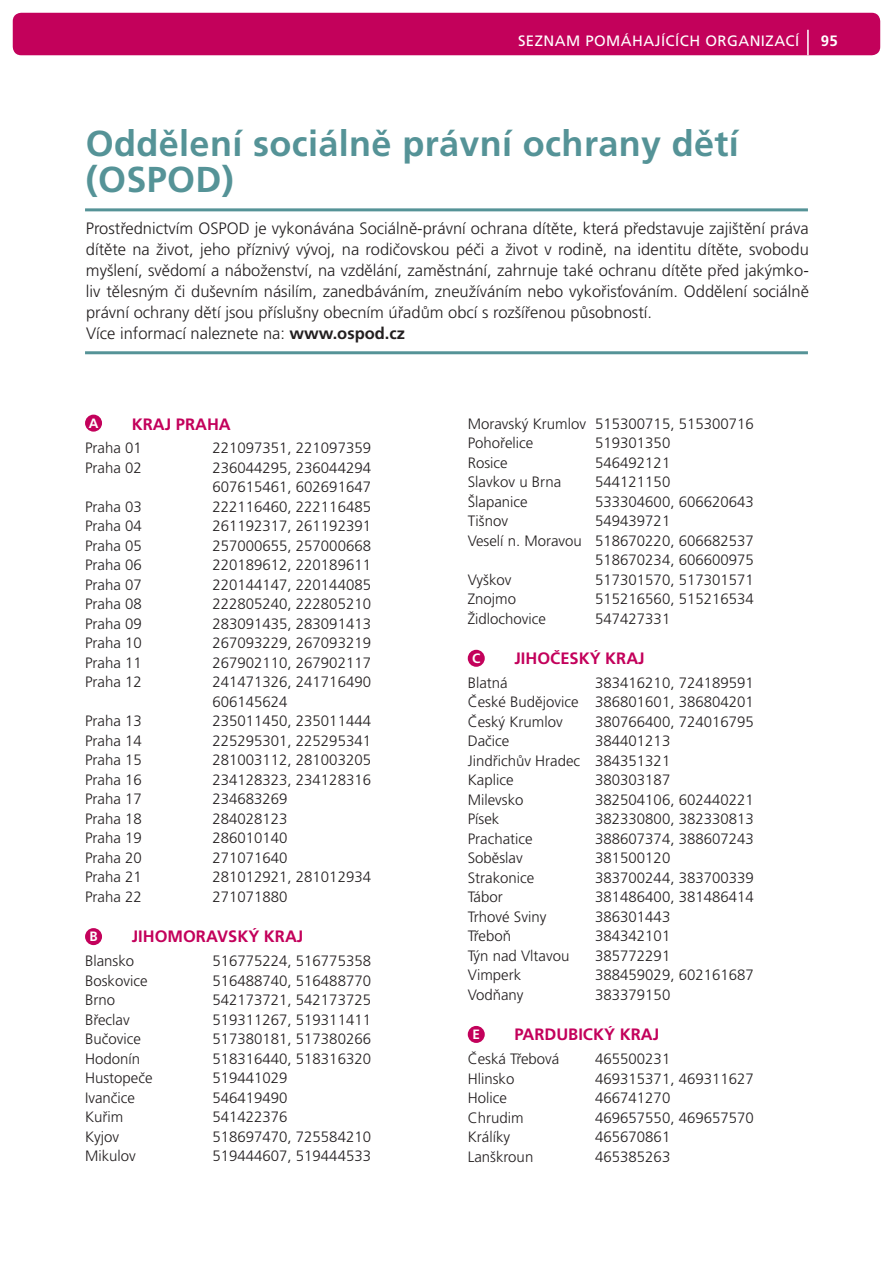
<style>
.page{position:relative;width:893px;height:1263px;background:#fff}
.page>*{position:absolute;margin:0;border:0;box-sizing:border-box;transform-origin:0 0}
.t1{font:700 36px/36px "Frutiger CE";letter-spacing:.01em;color:#559397}
.t2{font:300 16.5px/21px "Frutiger CE";color:#231f20}
.t3{font:700 16.5px "Frutiger CE";color:#c3015b}
.t4{font:300 15px/19.5px "Frutiger CE";color:#231f20}
.t5{font:15px "Frutiger CE";letter-spacing:.03em;color:#fff}
.t6{font:700 15px "Frutiger CE";color:#fff}
.t7{font:700 13.5px "Frutiger CE";color:#fff}
.s1{font-weight:700}
</style>
<div class="page">
<div style="left:13px;top:13px;width:867px;height:42px;background:#c3015b;border-radius:9px"></div>
<hr style="left:807px;top:30px;width:2px;height:25px;background:#fff">
<div style="left:85px;top:415px;width:17px;height:17px;background:#c3015b;border-radius:50%"></div>
<div style="left:468px;top:650px;width:17px;height:17px;background:#c3015b;border-radius:50%"></div>
<div style="left:468px;top:1026px;width:17px;height:17px;background:#c3015b;border-radius:50%"></div>
<div style="left:85px;top:928px;width:17px;height:17px;background:#c3015b;border-radius:50%"></div>
<hr style="left:85px;top:208px;width:723px;height:3px;background:#559397">
<hr style="left:85px;top:351px;width:723px;height:3px;background:#559397">
<p class="t5" style="left:518px;top:32px;width:283px">SEZNAM POMÁHAJÍCÍCH ORGANIZACÍ</p>
<p class="t6" style="left:821px;top:32px;width:19px">95</p>
<h1 class="t1" style="left:86px;top:125px;width:655px">Oddělení sociálně právní ochrany dětí (OSPOD)</h1>
<p class="t2" style="left:86px;top:217px;width:725px">Prostřednictvím OSPOD je vykonávána Sociálně-právní ochrana dítěte, která představuje zajištění práva dítěte na život, jeho příznivý vývoj, na rodičovskou péči a život v rodině, na identitu dítěte, svobodu myšlení, svědomí a náboženství, na vzdělání, zaměstnání, zahrnuje také ochranu dítěte před jakýmko&shy;liv tělesným či duševním násilím, zanedbáváním, zneužíváním nebo vykořisťováním. Oddělení sociálně právní ochrany dětí jsou příslušny obecním úřadům obcí s rozšířenou působností.<br>Více informací naleznete na: <span class="s1">www.ospod.cz</span></p>
<p class="t7" style="left:89px;top:416px;width:11px">A</p>
<p class="t3" style="left:132px;top:414px;width:101px">KRAJ PRAHA</p>
<p class="t4" style="left:85px;top:438px;width:58px">Praha 01</p>
<p class="t4" style="left:213px;top:438px;width:160px">221097351, 221097359</p>
<p class="t4" style="left:85px;top:458px;width:58px">Praha 02</p>
<p class="t4" style="left:213px;top:458px;width:160px">236044295, 236044294<br>607615461, 602691647</p>
<p class="t4" style="left:85px;top:497px;width:58px">Praha 03</p>
<p class="t4" style="left:213px;top:497px;width:160px">222116460, 222116485</p>
<p class="t4" style="left:85px;top:516px;width:58px">Praha 04</p>
<p class="t4" style="left:213px;top:516px;width:160px">261192317, 261192391</p>
<p class="t4" style="left:85px;top:536px;width:58px">Praha 05</p>
<p class="t4" style="left:213px;top:536px;width:160px">257000655, 257000668</p>
<p class="t4" style="left:85px;top:555px;width:58px">Praha 06</p>
<p class="t4" style="left:213px;top:555px;width:160px">220189612, 220189611</p>
<p class="t4" style="left:85px;top:575px;width:58px">Praha 07</p>
<p class="t4" style="left:213px;top:575px;width:160px">220144147, 220144085</p>
<p class="t4" style="left:85px;top:594px;width:58px">Praha 08</p>
<p class="t4" style="left:213px;top:594px;width:160px">222805240, 222805210</p>
<p class="t4" style="left:85px;top:614px;width:58px">Praha 09</p>
<p class="t4" style="left:213px;top:614px;width:160px">283091435, 283091413</p>
<p class="t4" style="left:85px;top:633px;width:58px">Praha 10</p>
<p class="t4" style="left:213px;top:633px;width:160px">267093229, 267093219</p>
<p class="t4" style="left:85px;top:653px;width:58px">Praha 11</p>
<p class="t4" style="left:213px;top:653px;width:160px">267902110, 267902117</p>
<p class="t4" style="left:85px;top:672px;width:58px">Praha 12</p>
<p class="t4" style="left:213px;top:672px;width:160px">241471326, 241716490<br>606145624</p>
<p class="t4" style="left:85px;top:711px;width:58px">Praha 13</p>
<p class="t4" style="left:213px;top:711px;width:160px">235011450, 235011444</p>
<p class="t4" style="left:85px;top:731px;width:58px">Praha 14</p>
<p class="t4" style="left:213px;top:731px;width:160px">225295301, 225295341</p>
<p class="t4" style="left:85px;top:750px;width:58px">Praha 15</p>
<p class="t4" style="left:213px;top:750px;width:160px">281003112, 281003205</p>
<p class="t4" style="left:85px;top:770px;width:58px">Praha 16</p>
<p class="t4" style="left:213px;top:770px;width:160px">234128323, 234128316</p>
<p class="t4" style="left:85px;top:789px;width:58px">Praha 17</p>
<p class="t4" style="left:213px;top:789px;width:77px">234683269</p>
<p class="t4" style="left:85px;top:809px;width:58px">Praha 18</p>
<p class="t4" style="left:213px;top:809px;width:77px">284028123</p>
<p class="t4" style="left:85px;top:828px;width:58px">Praha 19</p>
<p class="t4" style="left:213px;top:828px;width:77px">286010140</p>
<p class="t4" style="left:85px;top:848px;width:58px">Praha 20</p>
<p class="t4" style="left:213px;top:848px;width:77px">271071640</p>
<p class="t4" style="left:85px;top:867px;width:58px">Praha 21</p>
<p class="t4" style="left:213px;top:867px;width:160px">281012921, 281012934</p>
<p class="t4" style="left:85px;top:887px;width:58px">Praha 22</p>
<p class="t4" style="left:213px;top:887px;width:77px">271071880</p>
<p class="t7" style="left:89px;top:928px;width:10px">B</p>
<p class="t3" style="left:132px;top:927px;width:138px">JIHOMORAVSKÝ kraj</p>
<p class="t4" style="left:85px;top:951px;width:51px">Blansko</p>
<p class="t4" style="left:213px;top:951px;width:160px">516775224, 516775358</p>
<p class="t4" style="left:85px;top:971px;width:64px">Boskovice</p>
<p class="t4" style="left:213px;top:971px;width:160px">516488740, 516488770</p>
<p class="t4" style="left:85px;top:990px;width:32px">Brno</p>
<p class="t4" style="left:213px;top:990px;width:160px">542173721, 542173725</p>
<p class="t4" style="left:85px;top:1010px;width:46px">Břeclav</p>
<p class="t4" style="left:213px;top:1010px;width:160px">519311267, 519311411</p>
<p class="t4" style="left:85px;top:1029px;width:57px">Bučovice</p>
<p class="t4" style="left:213px;top:1029px;width:160px">517380181, 517380266</p>
<p class="t4" style="left:85px;top:1049px;width:57px">Hodonín</p>
<p class="t4" style="left:213px;top:1049px;width:160px">518316440, 518316320</p>
<p class="t4" style="left:85px;top:1068px;width:69px">Hustopeče</p>
<p class="t4" style="left:213px;top:1068px;width:77px">519441029</p>
<p class="t4" style="left:85px;top:1088px;width:51px">Ivančice</p>
<p class="t4" style="left:213px;top:1088px;width:77px">546419490</p>
<p class="t4" style="left:85px;top:1107px;width:40px">Kuřim</p>
<p class="t4" style="left:213px;top:1107px;width:77px">541422376</p>
<p class="t4" style="left:85px;top:1127px;width:36px">Kyjov</p>
<p class="t4" style="left:213px;top:1127px;width:160px">518697470, 725584210</p>
<p class="t4" style="left:85px;top:1146px;width:52px">Mikulov</p>
<p class="t4" style="left:213px;top:1146px;width:160px">519444607, 519444533</p>
<p class="t4" style="left:468px;top:413px;width:287px">Moravský Krumlov 515300715, 515300716<br>Pohořelice</p>
<p class="t4" style="left:595px;top:433px;width:77px">519301350</p>
<p class="t4" style="left:468px;top:452px;width:42px">Rosice</p>
<p class="t4" style="left:595px;top:452px;width:77px">546492121</p>
<p class="t4" style="left:468px;top:472px;width:95px">Slavkov u Brna</p>
<p class="t4" style="left:595px;top:472px;width:77px">544121150</p>
<p class="t4" style="left:468px;top:491px;width:61px">Šlapanice</p>
<p class="t4" style="left:595px;top:491px;width:160px">533304600, 606620643</p>
<p class="t4" style="left:468px;top:511px;width:42px">Tišnov</p>
<p class="t4" style="left:595px;top:511px;width:77px">549439721</p>
<p class="t4" style="left:468px;top:530px;width:287px">Veselí n. Moravou 518670220, 606682537</p>
<p class="t4" style="left:595px;top:550px;width:160px">518670234, 606600975</p>
<p class="t4" style="left:468px;top:569px;width:45px">Vyškov</p>
<p class="t4" style="left:595px;top:569px;width:160px">517301570, 517301571</p>
<p class="t4" style="left:468px;top:589px;width:50px">Znojmo</p>
<p class="t4" style="left:595px;top:589px;width:160px">515216560, 515216534</p>
<p class="t4" style="left:468px;top:608px;width:80px">Židlochovice</p>
<p class="t4" style="left:595px;top:608px;width:77px">547427331</p>
<p class="t7" style="left:472px;top:650px;width:10px">C</p>
<p class="t3" style="left:514px;top:649px;width:96px">JIHOČESKÝ kraj</p>
<p class="t4" style="left:468px;top:673px;width:42px">Blatná</p>
<p class="t4" style="left:468px;top:673px;width:287px;text-align:justify;text-indent:128px">383416210, 724189591<br>České Budějovice 386801601, 386804201<br>Český Krumlov</p>
<p class="t4" style="left:595px;top:712px;width:160px">380766400, 724016795</p>
<p class="t4" style="left:468px;top:731px;width:43px">Dačice</p>
<p class="t4" style="left:468px;top:731px;width:204px;text-align:justify;text-indent:128px">384401213<br>Jindřichův Hradec 384351321<br>Kaplice</p>
<p class="t4" style="left:595px;top:770px;width:77px">380303187</p>
<p class="t4" style="left:468px;top:790px;width:57px">Milevsko</p>
<p class="t4" style="left:595px;top:790px;width:160px">382504106, 602440221</p>
<p class="t4" style="left:468px;top:809px;width:33px">Písek</p>
<p class="t4" style="left:595px;top:809px;width:160px">382330800, 382330813</p>
<p class="t4" style="left:468px;top:829px;width:66px">Prachatice</p>
<p class="t4" style="left:595px;top:829px;width:160px">388607374, 388607243</p>
<p class="t4" style="left:468px;top:848px;width:57px">Soběslav</p>
<p class="t4" style="left:595px;top:848px;width:77px">381500120</p>
<p class="t4" style="left:468px;top:868px;width:68px">Strakonice</p>
<p class="t4" style="left:595px;top:868px;width:160px">383700244, 383700339</p>
<p class="t4" style="left:468px;top:887px;width:37px">Tábor</p>
<p class="t4" style="left:595px;top:887px;width:160px">381486400, 381486414</p>
<p class="t4" style="left:468px;top:907px;width:80px">Trhové Sviny</p>
<p class="t4" style="left:595px;top:907px;width:77px">386301443</p>
<p class="t4" style="left:468px;top:926px;width:45px">Třeboň</p>
<p class="t4" style="left:595px;top:926px;width:77px">384342101</p>
<p class="t4" style="left:468px;top:946px;width:103px">Týn nad Vltavou</p>
<p class="t4" style="left:595px;top:946px;width:77px">385772291</p>
<p class="t4" style="left:468px;top:965px;width:55px">Vimperk</p>
<p class="t4" style="left:595px;top:965px;width:160px">388459029, 602161687</p>
<p class="t4" style="left:468px;top:985px;width:57px">Vodňany</p>
<p class="t4" style="left:595px;top:985px;width:77px">383379150</p>
<p class="t7" style="left:472px;top:1026px;width:9px">E</p>
<p class="t3" style="left:514px;top:1025px;width:111px">PARDUBICKÝ kraj</p>
<p class="t4" style="left:468px;top:1049px;width:93px">Česká Třebová</p>
<p class="t4" style="left:595px;top:1049px;width:77px">465500231</p>
<p class="t4" style="left:468px;top:1068px;width:48px">Hlinsko</p>
<p class="t4" style="left:595px;top:1068px;width:160px">469315371, 469311627</p>
<p class="t4" style="left:468px;top:1088px;width:41px">Holice</p>
<p class="t4" style="left:595px;top:1088px;width:77px">466741270</p>
<p class="t4" style="left:468px;top:1107px;width:57px">Chrudim</p>
<p class="t4" style="left:595px;top:1107px;width:160px">469657550, 469657570</p>
<p class="t4" style="left:468px;top:1127px;width:44px">Králíky</p>
<p class="t4" style="left:595px;top:1127px;width:77px">465670861</p>
<p class="t4" style="left:468px;top:1146px;width:67px">Lanškroun</p>
<p class="t4" style="left:595px;top:1146px;width:77px">465385263</p>
</div>
